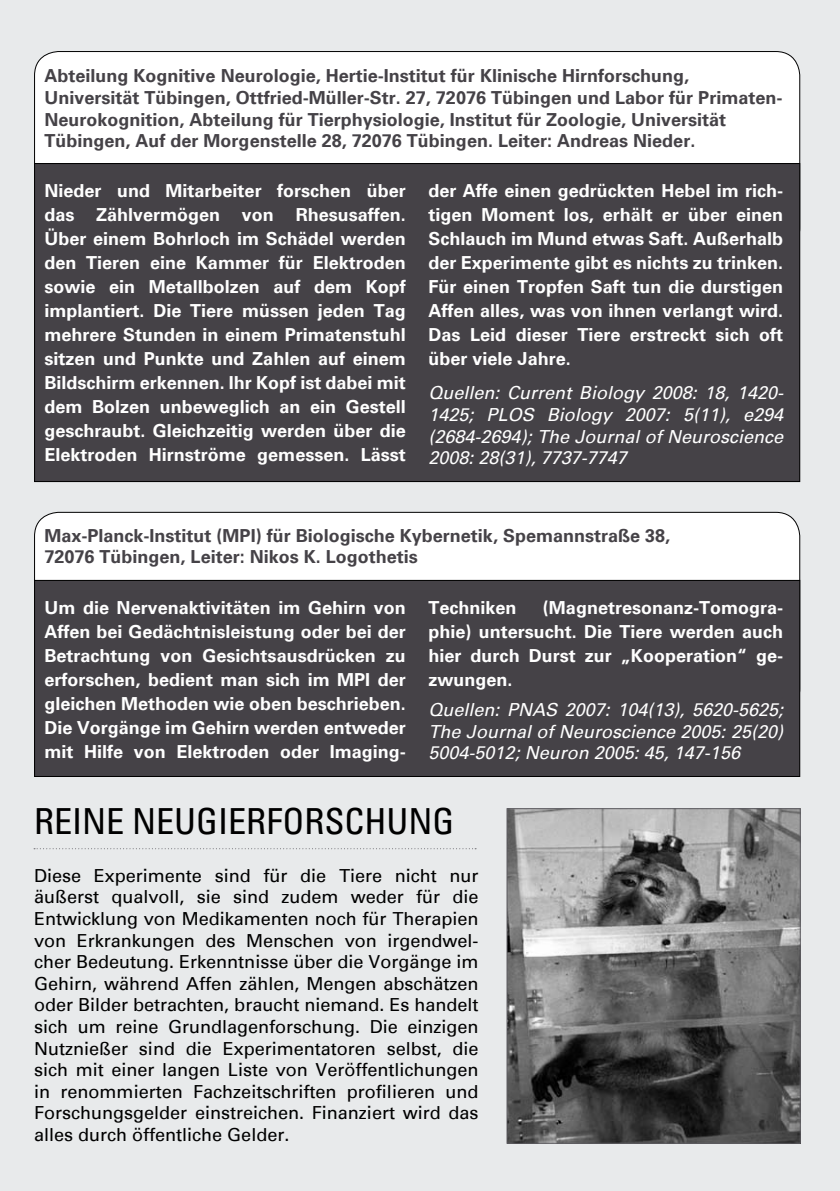
<style>
.page{position:relative;width:840px;height:1191px;background:#fff}
.page>*{position:absolute;margin:0;border:0;box-sizing:border-box;transform-origin:0 0}
.t1{font:condensed 36px "Univers";color:#000}
.t2{font:700 18px/24px "Univers";color:#fff;text-align:justify}
.t3{font:18px/21.6px "Univers";color:#000;text-align:justify}
.t4{font:700 18px/21.6px "Univers";color:#454247}
.t5{font:italic 18px/21.6px "Univers";color:#fff;text-align:justify}
</style>
<div class="page">
<div style="left:0;top:0;width:839px;height:1191px;background:#e8eaeb"></div>
<div style="left:35px;top:52px;width:764px;height:200px;background:#fff;border-radius:24px"></div>
<div style="left:35px;top:163px;width:764px;height:318px;background:#454247"></div>
<div style="left:35px;top:512px;width:764px;height:200px;background:#fff;border-radius:24px"></div>
<div style="left:35px;top:580px;width:764px;height:196px;background:#454247"></div>
<div style="left:34px;top:580px;width:765px;height:197px;border:1px solid #000"></div>
<svg style="left:34px;top:848px;width:442px;height:1px"></svg>
<img style="left:508px;top:810px;width:290px;height:331px">
<div style="left:506px;top:808px;width:294px;height:335px;border:1px solid #5c5b60"></div>
<p class="t4" style="left:44px;top:65px;width:739px">Abteilung Kognitive Neurologie, Hertie-Institut für Klinische Hirnforschung, Universität Tübingen, Ottfried-Müller-Str. 27, 72076 Tübingen und Labor für Primaten-Neurokognition, Abteilung für Tierphysiologie, Institut für Zoologie, Universität Tübingen, Auf der Morgenstelle 28, 72076 Tübingen. Leiter: Andreas Nieder.</p>
<p class="t2" style="left:44px;top:179px;width:363px">Nieder und Mitarbeiter forschen über das Zählvermögen von Rhesusaffen.<br>Über einem Bohrloch im Schädel werden den Tieren eine Kammer für Elektroden sowie ein Metallbolzen auf dem Kopf implantiert. Die Tiere müssen jeden Tag mehrere Stunden in einem Primatenstuhl sitzen und Punkte und Zahlen auf einem Bildschirm erkennen. Ihr Kopf ist dabei mit dem Bolzen unbeweglich an ein Gestell geschraubt. Gleichzeitig werden über die Elektroden Hirnströme gemessen. Lässt</p>
<p class="t2" style="left:428px;top:179px;width:356px">der Affe einen gedrückten Hebel im rich&shy;tigen Moment los, erhält er über einen Schlauch im Mund etwas Saft. Außerhalb der Experimente gibt es nichts zu trinken.<br>Für einen Tropfen Saft tun die durstigen Affen alles, was von ihnen verlangt wird.<br>Das Leid dieser Tiere erstreckt sich oft über viele Jahre.</p>
<p class="t5" style="left:428px;top:382px;width:356px">Quellen: Current Biology 2008: 18, 1420- 1425; PLOS Biology 2007: 5(11), e294 (2684-2694); The Journal of Neuroscience 2008: 28(31), 7737-7747</p>
<p class="t4" style="left:44px;top:525px;width:627px">Max-Planck-Institut (MPI) für Biologische Kybernetik, Spemannstraße 38,<br>72076 Tübingen, Leiter: Nikos K. Logothetis</p>
<p class="t2" style="left:44px;top:596px;width:362px">Um die Nervenaktivitäten im Gehirn von Affen bei Gedächtnisleistung oder bei der Betrachtung von Gesichtsausdrücken zu erforschen, bedient man sich im MPI der gleichen Methoden wie oben beschrieben.<br>Die Vorgänge im Gehirn werden entweder mit Hilfe von Elektroden oder Imaging-</p>
<p class="t2" style="left:428px;top:596px;width:90px">Techniken</p>
<p class="t2" style="left:428px;top:596px;width:356px;text-indent:114px">(Magnetresonanz-Tomogra&shy;phie) untersucht. Die Tiere werden auch hier durch Durst zur „Kooperation“ ge&shy;zwungen.</p>
<p class="t5" style="left:428px;top:699px;width:356px">Quellen: PNAS 2007: 104(13), 5620-5625; The Journal of Neuroscience 2005: 25(20)<br>5004-5012; Neuron 2005: 45, 147-156</p>
<h1 class="t1" style="left:34px;top:798px;width:422px">REINE NEUGIERFORSCHUNG</h1>
<p class="t3" style="left:34px;top:864px;width:446px">Diese Experimente sind für die Tiere nicht nur äußerst qualvoll, sie sind zudem weder für die Entwicklung von Medikamenten noch für Therapien von Erkrankungen des Menschen von irgendwel&shy;cher Bedeutung. Erkenntnisse über die Vorgänge im Gehirn, während Affen zählen, Mengen abschätzen oder Bilder betrachten, braucht niemand. Es handelt sich um reine Grundlagenforschung. Die einzigen Nutznießer sind die Experimentatoren selbst, die sich mit einer langen Liste von Veröffentlichungen in renommierten Fachzeitschriften profilieren und Forschungsgelder einstreichen. Finanziert wird das alles durch öffentliche Gelder.</p>
</div>
